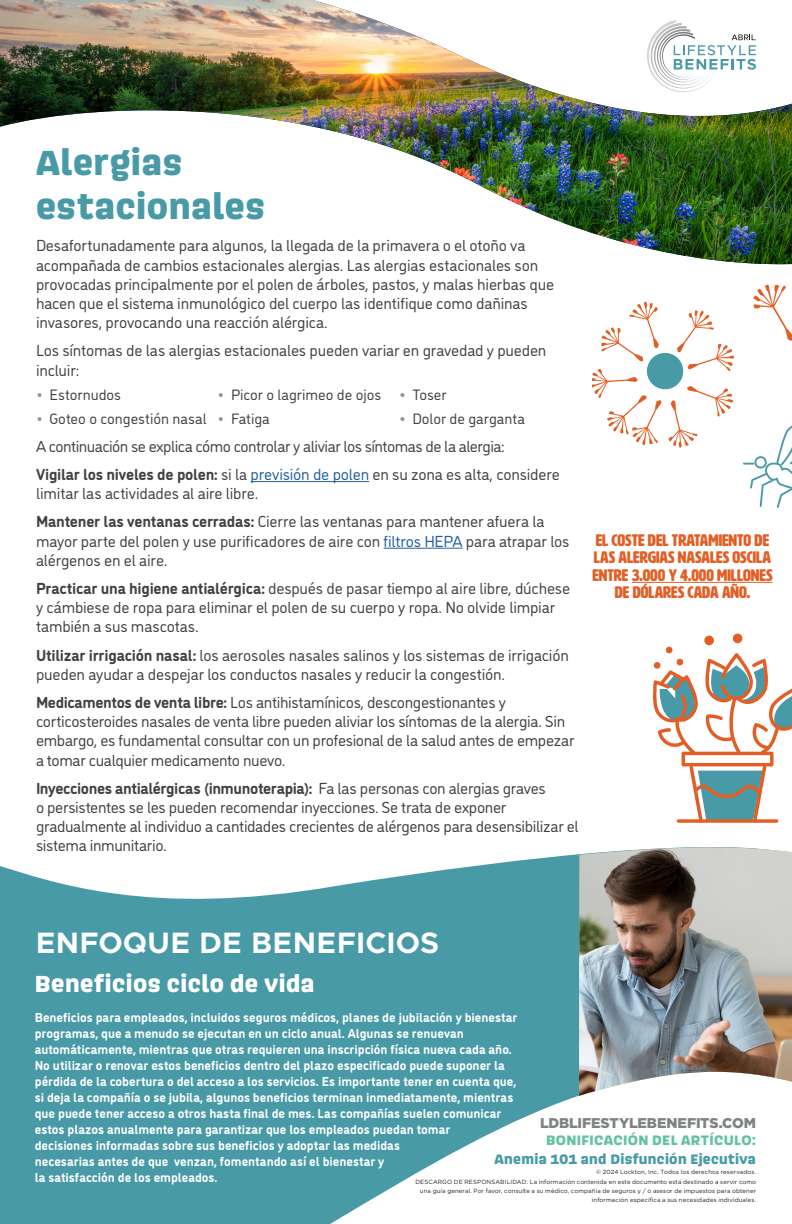
<style>
.page{position:relative;width:792px;height:1224px;background:#fff}
.page>*{position:absolute;margin:0;border:0;box-sizing:border-box;transform-origin:0 0}
.HEADLINE{font:800 36px/43.2px "Scarlet";letter-spacing:.015em;color:#489aa7}
.BULLETS{font:700 29.6px "Metropolis";letter-spacing:.025em;color:#fff}
.HEADLINE-2{font:800 24px "Scarlet";letter-spacing:.02em;color:#fff}
.BODY{font:16.5px/17.6px "HWT Artz";color:#e35e24;text-align:center}
.BODY-2{font:16px/19.2px "DI Nosaur";letter-spacing:-.015em;color:#414042}
.t1{font:15px "DI Nosaur";color:#414042}
.HEADLINE-3{font:800 14.1px/19.6px "Scarlet";letter-spacing:.025em;color:#489aa7;text-align:right}
.QR_CODE_TEXT{font:900 14.1px "Gotham";letter-spacing:-.01em;color:#808285}
.BODY-3{font:700 13px/16px "DI Nosaur";letter-spacing:-.005em;color:#fff}
.DISCLAIMER{font:6px/9px "Gotham";letter-spacing:.015em;color:#231f20;text-align:right}
.s1{font-family:"Gotham";font-weight:500;font-size:14px;color:#939598}
.s2{font-weight:700}
.s3{color:#215e9e}
.s4{color:#63c29d}
</style>
<div class="page">
<img style="left:0;top:0;width:792px;height:265px">
<svg style="left:0;top:854px;width:579px;height:370px;fill:#489aa7"></svg>
<hr style="left:251px;top:481px;width:118px;height:1px;background:#215e9e">
<hr style="left:384px;top:548px;width:78px;height:1px;background:#215e9e">
<svg style="left:647px;top:20px;width:109px;height:72px"></svg>
<img style="left:579px;top:847px;width:213px;height:249px">
<hr style="left:632px;top:582px;width:141px;height:1px;background:#e35e24">
<svg style="left:753px;top:284px;width:39px;height:57px"></svg>
<svg style="left:592px;top:301px;width:142px;height:147px"></svg>
<svg style="left:743px;top:425px;width:49px;height:83px"></svg>
<div style="left:704px;top:636px;width:10px;height:9px;background:#e35e25;border-radius:50%"></div>
<div style="left:733px;top:634px;width:9px;height:9px;background:#e35e25;border-radius:50%"></div>
<svg style="left:653px;top:646px;width:139px;height:177px"></svg>
<p class="HEADLINE" style="left:36px;top:140px;width:230px">Alergias estacionales</p>
<p class="BODY-2" style="left:36px;top:235px;width:520px">Desafortunadamente para algunos, la llegada de la primavera o el otoño va acompañada de cambios estacionales alergias. Las alergias estacionales son provocadas principalmente por el polen de árboles, pastos, y malas hierbas que hacen que el sistema inmunológico del cuerpo las identifique como dañinas invasores, provocando una reacción alérgica.</p>
<p class="BODY-2" style="left:36px;top:340px;width:512px">Los síntomas de las alergias estacionales pueden variar en gravedad y pueden incluir:</p>
<p class="t1" style="left:36px;top:384px;width:87px"><span class="s1">•</span> Estornudos</p>
<p class="t1" style="left:36px;top:408px;width:172px"><span class="s1">•</span> Goteo o congestión nasal</p>
<p class="t1" style="left:218px;top:384px;width:165px"><span class="s1">•</span> Picor o lagrimeo de ojos</p>
<p class="t1" style="left:218px;top:408px;width:54px"><span class="s1">•</span> Fatiga</p>
<p class="t1" style="left:399px;top:384px;width:49px"><span class="s1">•</span> Toser</p>
<p class="t1" style="left:399px;top:408px;width:127px"><span class="s1">•</span> Dolor de garganta</p>
<p class="BODY-2" style="left:36px;top:436px;width:470px">A continuación se explica cómo controlar y aliviar los síntomas de la alergia:</p>
<p class="BODY-2" style="left:36px;top:464px;width:525px"><span class="s2">Vigilar los niveles de polen:</span> si la <span class="s3">previsión de polen</span> en su zona es alta, considere limitar las actividades al aire libre.</p>
<p class="BODY-2" style="left:36px;top:511px;width:535px"><span class="s2">Mantener las ventanas cerradas:</span> Cierre las ventanas para mantener afuera la mayor parte del polen y use purificadores de aire con <span class="s3">filtros HEPA</span> para atrapar los alérgenos en el aire.</p>
<p class="BODY-2" style="left:36px;top:578px;width:536px"><span class="s2">Practicar una higiene antialérgica:</span> después de pasar tiempo al aire libre, dúchese y cámbiese de ropa para eliminar el polen de su cuerpo y ropa. No olvide limpiar también a sus mascotas.</p>
<p class="BODY-2" style="left:36px;top:644px;width:534px"><span class="s2">Utilizar irrigación nasal:</span> los aerosoles nasales salinos y los sistemas de irrigación pueden ayudar a despejar los conductos nasales y reducir la congestión.</p>
<p class="BODY-2" style="left:36px;top:692px;width:540px"><span class="s2">Medicamentos de venta libre:</span> Los antihistamínicos, descongestionantes y corticosteroides nasales de venta libre pueden aliviar los síntomas de la alergia. Sin embargo, es fundamental consultar con un profesional de la salud antes de empezar a tomar cualquier medicamento nuevo.</p>
<p class="BODY-2" style="left:36px;top:778px;width:544px"><span class="s2">Inyecciones antialérgicas (inmunoterapia):</span> Fa las personas con alergias graves<br>o persistentes se les pueden recomendar inyecciones. Se trata de exponer gradualmente al individuo a cantidades crecientes de alérgenos para desensibilizar el sistema inmunitario.</p>
<p class="BODY" style="left:592px;top:531px;width:182px">EL COSTE DEL TRATAMIENTO DE<br>LAS ALERGIAS NASALES OSCILA<br>ENTRE 3.000 Y 4.000 MILLONES<br>DE DÓLARES CADA AÑO.</p>
<p class="BULLETS" style="left:36px;top:924px;width:405px">ENFOQUE DE BENEFICIOS</p>
<p class="HEADLINE-2" style="left:35px;top:967px;width:281px">Beneficios ciclo de vida</p>
<p class="BODY-3" style="left:35px;top:1008px;width:484px">Beneficios para empleados, incluidos seguros médicos, planes de jubilación y bienestar programas, que a menudo se ejecutan en un ciclo anual. Algunas se renuevan automáticamente, mientras que otras requieren una inscripción física nueva cada año.<br>No utilizar o renovar estos beneficios dentro del plazo especificado puede suponer la pérdida de la cobertura o del acceso a los servicios. Es importante tener en cuenta que, si deja la compañía o se jubila, algunos beneficios terminan inmediatamente, mientras que puede tener acceso a otros hasta final de mes. Las compañías suelen comunicar estos plazos anualmente para garantizar que los empleados puedan tomar<br>decisiones informadas sobre sus beneficios y adoptar las medidas<br>necesarias antes de que venzan, fomentando así el bienestar y<br>la satisfacción de los empleados.</p>
<p class="QR_CODE_TEXT" style="left:540px;top:1113px;width:217px">LDBLIFESTYLEBENEFITS.COM</p>
<p class="HEADLINE-3" style="left:494px;top:1129px;width:263px"><span class="s4">BONIFICACIÓN DEL ARTÍCULO:<br></span>Anemia 101 and Disfunción Ejecutiva</p>
<p class="DISCLAIMER" style="left:596px;top:1167px;width:162px">© 2024 Lockton, Inc. Todos los derechos reservados.</p>
<p class="DISCLAIMER" style="left:415px;top:1177px;width:342px">DESCARGO DE RESPONSABILIDAD: La información contenida en este documento está destinado a servir como una guía general. Por favor, consulte a su médico, compañía de seguros y / o asesor de impuestos para obtener información específica a sus necesidades individuales.</p>
</div>
